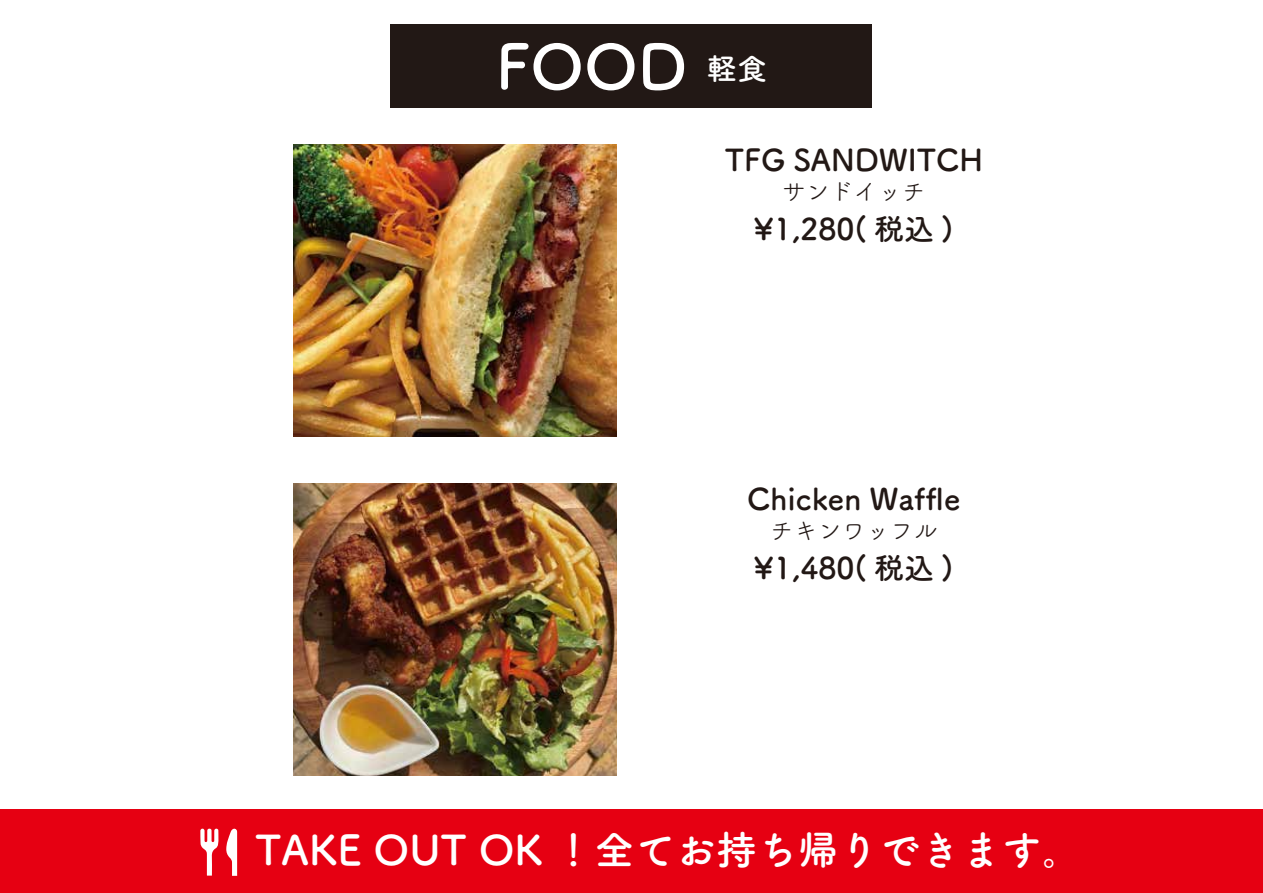
<style>
.page{position:relative;width:1263px;height:893px;background:#fff}
.page>*{position:absolute;margin:0;border:0;box-sizing:border-box;transform-origin:0 0}
.t1{font:700 61.2px "Tsuku A Rd Gothic";color:#fff}
.t2{font:700 40.8px "Tsuku A Rd Gothic";color:#fff}
.t3{font:700 30px "Tsuku A Rd Gothic";color:#221815}
.t4{font:24px "Tsuku A Rd Gothic";color:#221815}
</style>
<div class="page">
<div style="left:391px;top:25px;width:481px;height:83px;background:#221815"></div>
<div style="left:0;top:810px;width:1263px;height:83px;background:#e60012"></div>
<svg style="left:226px;top:828px;width:11px;height:48px"></svg>
<svg style="left:200px;top:829px;width:19px;height:47px"></svg>
<img style="left:293px;top:144px;width:323px;height:293px">
<img style="left:293px;top:483px;width:323px;height:293px">
<h1 class="t1" style="left:496px;top:19px;width:273px">FOOD <sup>軽食</sup></h1>
<p class="t3" style="left:725px;top:136px;width:260px">TFG SANDWITCH</p>
<p class="t4" style="left:782px;top:173px;width:145px">サンドイッチ</p>
<p class="t3" style="left:754px;top:205px;width:201px">¥1,280( 税込 )</p>
<p class="t3" style="left:747px;top:475px;width:215px">Chicken Waffle</p>
<p class="t4" style="left:770px;top:512px;width:169px">チキンワッフル</p>
<p class="t3" style="left:754px;top:544px;width:201px">¥1,480( 税込 )</p>
<h2 class="t2" style="left:255px;top:817px;width:829px">TAKE OUT OK ！全てお持ち帰りできます。</h2>
</div>
